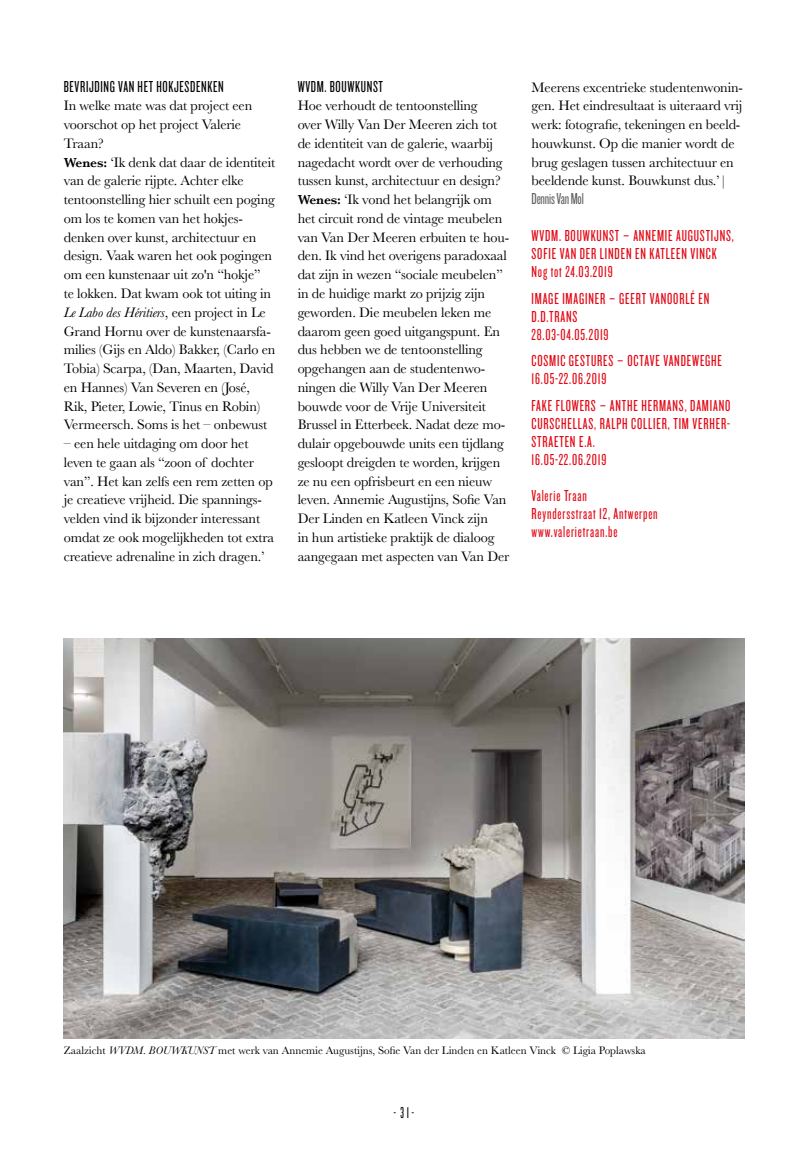
<style>
.page{position:relative;width:808px;height:1149px;background:#fff}
.page>*{position:absolute;margin:0;border:0;box-sizing:border-box;transform-origin:0 0}
.t1{font:16.5px/18px "Knockout HTF27 Junior Bantamwt";letter-spacing:.05em;color:#e30613}
.t2{font:16.5px "Knockout HTF27 Junior Bantamwt";letter-spacing:.04em;color:#000}
.t3{font:16.5px "Knockout HTF27 Junior Bantamwt";letter-spacing:-.01em;color:#646363}
.t4{font:16.5px "Knockout HTF26 Junior Flyweight";color:#000}
.t5{font:14.25px/18.8px "Baskerville";letter-spacing:-.01em;color:#000}
.t6{font:11.25px "Baskerville MT Std";color:#000}
.s1{font-weight:600;font-size:13.5px}
.s2{font-style:italic}
.s3{color:#646363}
</style>
<div class="page">
<img style="left:64px;top:638px;width:680px;height:400px">
<p class="t2" style="left:64px;top:78px;width:162px">BEVRIJDING VAN HET HOKJESDENKEN</p>
<p class="t5" style="left:64px;top:96px;width:213px">In welke mate was dat project een voorschot op het project Valerie Traan?<br><span class="s1">Wenes:</span> ‘Ik denk dat daar de identiteit van de galerie rijpte. Achter elke tentoonstelling hier schuilt een poging om los te komen van het hokjes&shy;denken over kunst, architectuur en design. Vaak waren het ook pogingen om een kunstenaar uit zo'n “hokje”<br>te lokken. Dat kwam ook tot uiting in <span class="s2">Le Labo des Héritiers</span>, een project in Le Grand Hornu over de kunstenaarsfa&shy;milies (Gijs en Aldo) Bakker, (Carlo en Tobia) Scarpa, (Dan, Maarten, David en Hannes) Van Severen en (José, Rik, Pieter, Lowie, Tinus en Robin)<br>Vermeersch. Soms is het – onbewust</p>
<p class="t5" style="left:64px;top:434px;width:212px">– een hele uitdaging om door het leven te gaan als “zoon of dochter van”. Het kan zelfs een rem zetten op je creatieve vrijheid. Die spannings&shy;velden vind ik bijzonder interessant omdat ze ook mogelijkheden tot extra creatieve adrenaline in zich dragen.’</p>
<p class="t2" style="left:298px;top:78px;width:87px">WVDM. BOUWKUNST</p>
<p class="t5" style="left:298px;top:96px;width:213px">Hoe verhoudt de tentoonstelling<br>over Willy Van Der Meeren zich tot de identiteit van de galerie, waarbij nagedacht wordt over de verhouding tussen kunst, architectuur en design?<br><span class="s1">Wenes:</span> ‘Ik vond het belangrijk om het circuit rond de vintage meubelen van Van Der Meeren erbuiten te hou&shy;den. Ik vind het overigens paradoxaal dat zijn in wezen “sociale meubelen” in de huidige markt zo prijzig zijn geworden. Die meubelen leken me daarom geen goed uitgangspunt. En dus hebben we de tentoonstelling opgehangen aan de studentenwo&shy;ningen die Willy Van Der Meeren bouwde voor de Vrije Universiteit Brussel in Etterbeek. Nadat deze mo&shy;dulair opgebouwde units een tijdlang gesloopt dreigden te worden, krijgen ze nu een opfrisbeurt en een nieuw leven. Annemie Augustijns, Sofie Van Der Linden en Katleen Vinck zijn<br>in hun artistieke praktijk de dialoog aangegaan met aspecten van Van Der</p>
<p class="t5" style="left:531px;top:78px;width:213px">Meerens excentrieke studentenwonin&shy;gen. Het eindresultaat is uiteraard vrij werk: fotografie, tekeningen en beeld&shy;houwkunst. Op die manier wordt de brug geslagen tussen architectuur en beeldende kunst. Bouwkunst dus.’<span class="s3">|</span></p>
<p class="t3" style="left:531px;top:190px;width:54px">Dennis Van Mol</p>
<p class="t1" style="left:531px;top:227px;width:204px">WVDM. BOUWKUNST – ANNEMIE AUGUSTIJNS,<br>SOFIE VAN DER LINDEN EN KATLEEN VINCK<br>Nog tot 24.03.2019</p>
<p class="t1" style="left:531px;top:289px;width:179px">IMAGE IMAGINER – GEERT VANOORLÉ EN<br>D.D.TRANS<br>28.03-04.05.2019</p>
<p class="t1" style="left:531px;top:352px;width:192px">COSMIC GESTURES – OCTAVE VANDEWEGHE<br>16.05-22.06.2019</p>
<p class="t1" style="left:531px;top:396px;width:200px">FAKE FLOWERS – ANTHE HERMANS, DAMIANO<br>CURSCHELLAS, RALPH COLLIER, TIM VERHER-<br>STRAETEN E.A.<br>16.05-22.06.2019</p>
<p class="t1" style="left:531px;top:486px;width:128px">Valerie Traan<br>Reyndersstraat 12, Antwerpen www.valerietraan.be</p>
<p class="t6" style="left:64px;top:1043px;width:583px">Zaalzicht <span class="s2">WVDM. BOUWKUNST</span> met werk van Annemie Augustijns, Sofie Van der Linden en Katleen Vinck © Ligia Poplawska</p>
<p class="t4" style="left:394px;top:1104px;width:22px">-31-</p>
</div>
